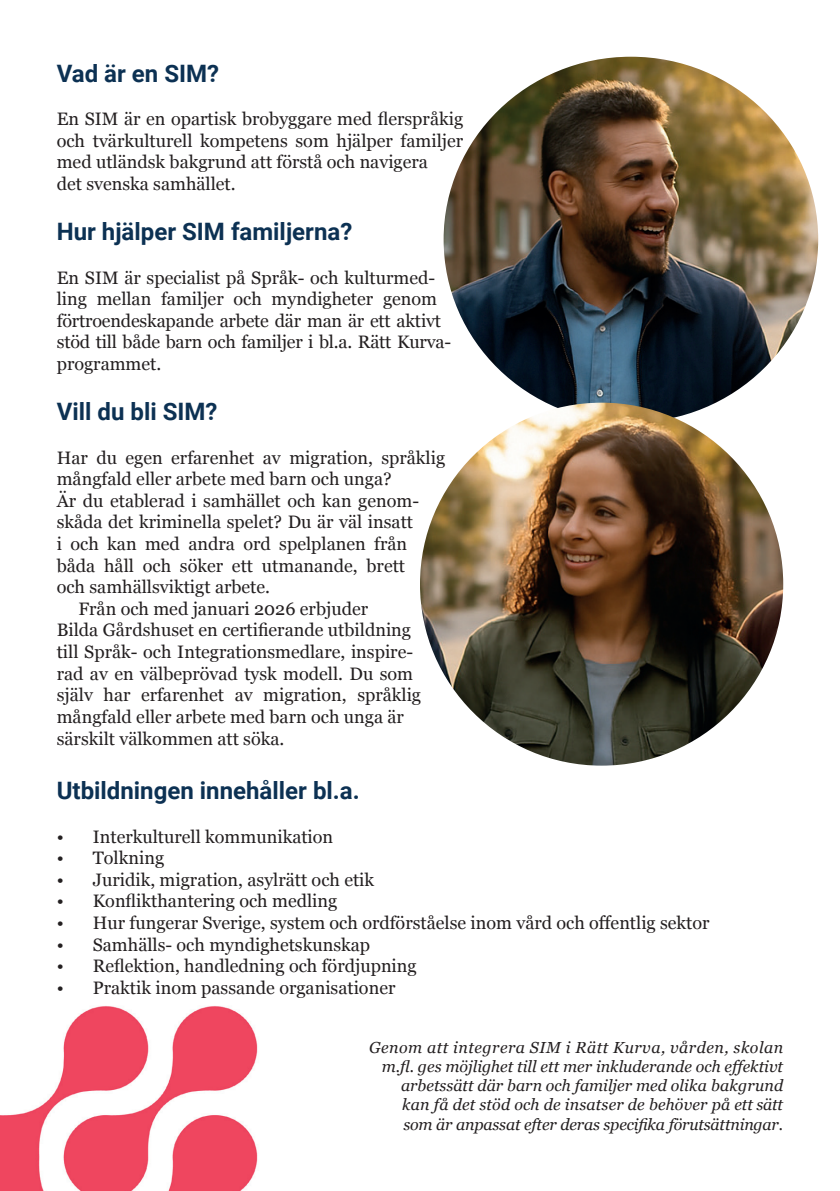
<style>
.page{position:relative;width:840px;height:1191px;background:#fff}
.page>*{position:absolute;margin:0;border:0;box-sizing:border-box;transform-origin:0 0}
.t1{font:700 24px "Roboto";color:#0c3153}
.t2{font:18px/21.6px "Georgia";color:#231f20}
.t3{font:italic 16px/19.2px "Georgia";color:#231f20;text-align:right}
</style>
<div class="page">
<img style="left:0;top:1006px;width:258px;height:185px">
<img style="left:443px;top:57px;width:374px;height:365px">
<img style="left:420px;top:403px;width:362px;height:362px;border-radius:181px">
<h1 class="t1" style="left:57px;top:56px;width:164px">Vad är en SIM?</h1>
<p class="t2" style="left:57px;top:107px;width:407px">En SIM är en opartisk brobyggare med flerspråkig och tvärkulturell kompetens som hjälper familjer med utländsk bakgrund att förstå och navigera<br>det svenska samhället.</p>
<h1 class="t1" style="left:57px;top:215px;width:297px">Hur hjälper SIM familjerna?</h1>
<p class="t2" style="left:57px;top:266px;width:395px">En SIM är specialist på Språk- och kulturmed&shy;ling mellan familjer och myndigheter genom förtroendeskapande arbete där man är ett aktivt stöd till både barn och familjer i bl.a. Rätt Kurva&shy;programmet.</p>
<h1 class="t1" style="left:57px;top:395px;width:162px">Vill du bli SIM?</h1>
<p class="t2" style="left:57px;top:446px;width:389px">Har du egen erfarenhet av migration, språklig</p>
<p class="t2" style="left:57px;top:467px;width:336px">mångfald eller arbete med barn och unga?</p>
<p class="t2" style="left:57px;top:489px;width:363px">Är du etablerad i samhället och kan genom-</p>
<p class="t2" style="left:57px;top:510px;width:357px">skåda det kriminella spelet? Du är väl insatt</p>
<p class="t2" style="left:57px;top:532px;width:352px">i och kan med andra ord spelplanen från</p>
<p class="t2" style="left:57px;top:554px;width:349px">båda håll och söker ett utmanande, brett</p>
<p class="t2" style="left:57px;top:575px;width:215px">och samhällsviktigt arbete.</p>
<p class="t2" style="left:78px;top:597px;width:291px">Från och med januari 2026 erbjuder</p>
<p class="t2" style="left:57px;top:618px;width:355px">Bilda Gårdshuset en certifierande utbildning</p>
<p class="t2" style="left:57px;top:640px;width:357px">till Språk- och Integrationsmedlare, inspire-</p>
<p class="t2" style="left:57px;top:662px;width:357px">rad av en välbeprövad tysk modell. Du som</p>
<p class="t2" style="left:57px;top:683px;width:365px">själv har erfarenhet av migration, språklig</p>
<p class="t2" style="left:57px;top:705px;width:348px">mångfald eller arbete med barn och unga är</p>
<p class="t2" style="left:57px;top:726px;width:229px">särskilt välkommen att söka.</p>
<h1 class="t1" style="left:57px;top:774px;width:304px">Utbildningen innehåller bl.a.</h1>
<p class="t2" style="left:57px;top:824px;width:278px">• Interkulturell kommunikation</p>
<p class="t2" style="left:57px;top:846px;width:109px">• Tolkning</p>
<p class="t2" style="left:57px;top:868px;width:319px">• Juridik, migration, asylrätt och etik</p>
<p class="t2" style="left:57px;top:889px;width:282px">• Konflikthantering och medling</p>
<p class="t2" style="left:57px;top:911px;width:654px">• Hur fungerar Sverige, system och ordförståelse inom vård och offentlig sektor</p>
<p class="t2" style="left:57px;top:932px;width:315px">• Samhälls- och myndighetskunskap</p>
<p class="t2" style="left:57px;top:954px;width:361px">• Reflektion, handledning och fördjupning</p>
<p class="t2" style="left:57px;top:976px;width:340px">• Praktik inom passande organisationer</p>
<p class="t3" style="left:369px;top:1037px;width:415px">Genom att integrera SIM i Rätt Kurva, vården, skolan m.fl. ges möjlighet till ett mer inkluderande och effektivt arbetssätt där barn och familjer med olika bakgrund<br>kan få det stöd och de insatser de behöver på ett sätt som är anpassat efter deras specifika förutsättningar.</p>
</div>
